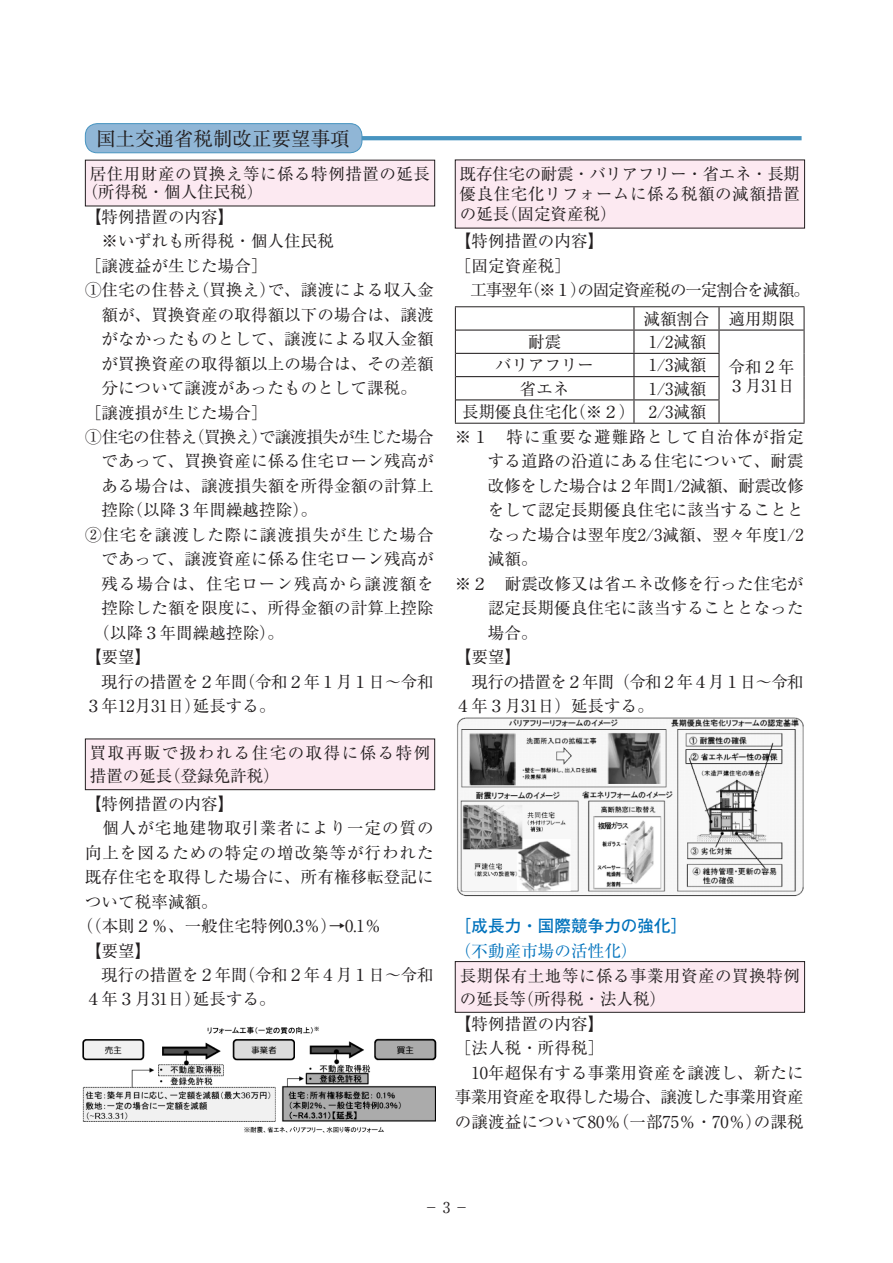
<style>
.page{position:relative;width:893px;height:1263px;background:#fff}
.page>*{position:absolute;margin:0;border:0;box-sizing:border-box;transform-origin:0 0}
.t1{font:19.5px "Ryumin Pro";color:#231f20}
.t2{font:16.5px/24.5px "Ryumin Pro";letter-spacing:.005em;color:#231f20}
.t3{font:16.5px/18px "Ryumin Pro";letter-spacing:.03em;color:#231f20}
.t4{font:16.5px "Ryumin Pro";letter-spacing:.06em;color:#231f20}
.t5{font:16.5px "Ryumin Pro";letter-spacing:-.02em;color:#231f20}
.t6{font:16.5px/24.5px "Ryumin Pro";letter-spacing:-.065em;color:#231f20}
.t7{font:16.5px "Ryumin Pro";letter-spacing:.065em;color:#231f20}
.t8{font:16.5px/23px "Ryumin Pro";letter-spacing:.09em;color:#231f20}
.t9{font:16.5px "Ryumin Pro";letter-spacing:-.04em;color:#231f20}
.t10{font:16.5px "Ryumin Pro";letter-spacing:-.045em;color:#231f20}
.t11{font:16.5px "Ryumin Pro";letter-spacing:-.015em;color:#231f20}
.t12{font:700 16.5px "Futo Go B101 Pr 5";letter-spacing:.005em;color:#0072bc}
.t13{font:16.5px "Ryumin Pro";letter-spacing:.005em;color:#0072bc}
.t14{font:15px "Ryumin Pro";color:#231f20}
</style>
<div class="page">
<svg style="left:362px;top:136px;width:440px;height:4px;background:#4a95c1"></svg>
<div style="left:85px;top:124px;width:277px;height:29px;background:#90b6d6;border-radius:12px"></div>
<div style="left:85px;top:123px;width:277px;height:30px;border:1px solid #4794c0;border-radius:12px"></div>
<div style="left:85px;top:160px;width:350px;height:46px;background:#fce9f1"></div>
<div style="left:85px;top:739px;width:350px;height:51px;background:#fce9f1"></div>
<div style="left:85px;top:739px;width:350px;height:51px;border:1px solid #231f20"></div>
<img style="left:82px;top:1026px;width:355px;height:107px">
<div style="left:455px;top:160px;width:350px;height:68px;background:#fce9f1"></div>
<hr style="left:718px;top:307px;width:2px;height:22px;background:#231f20">
<hr style="left:456px;top:329px;width:178px;height:2px;background:#231f20">
<hr style="left:634px;top:329px;width:85px;height:2px;background:#231f20">
<hr style="left:719px;top:329px;width:85px;height:2px;background:#231f20">
<hr style="left:718px;top:331px;width:2px;height:22px;background:#231f20">
<hr style="left:456px;top:353px;width:178px;height:1px;background:#231f20">
<hr style="left:634px;top:353px;width:86px;height:1px;background:#231f20">
<hr style="left:718px;top:354px;width:2px;height:22px;background:#231f20">
<hr style="left:456px;top:376px;width:178px;height:1px;background:#231f20">
<hr style="left:634px;top:376px;width:86px;height:1px;background:#231f20">
<hr style="left:718px;top:377px;width:2px;height:22px;background:#231f20">
<hr style="left:456px;top:399px;width:178px;height:1px;background:#231f20">
<hr style="left:634px;top:399px;width:86px;height:1px;background:#231f20">
<svg style="left:633px;top:307px;width:1px;height:116px"></svg>
<hr style="left:718px;top:400px;width:2px;height:23px;background:#231f20">
<hr style="left:455px;top:306px;width:179px;height:1px;background:#231f20">
<hr style="left:634px;top:306px;width:85px;height:1px;background:#231f20">
<hr style="left:719px;top:306px;width:85px;height:1px;background:#231f20">
<svg style="left:804px;top:307px;width:1px;height:116px"></svg>
<hr style="left:719px;top:423px;width:85px;height:1px;background:#231f20">
<svg style="left:455px;top:307px;width:1px;height:116px"></svg>
<hr style="left:455px;top:423px;width:179px;height:1px;background:#231f20">
<hr style="left:634px;top:423px;width:85px;height:1px;background:#231f20">
<img style="left:457px;top:717px;width:347px;height:180px">
<div style="left:455px;top:961px;width:350px;height:51px;background:#fce9f1"></div>
<div style="left:455px;top:961px;width:350px;height:52px;border:1px solid #231f20"></div>
<p class="t1" style="left:96px;top:123px;width:255px">国土交通省税制改正要望事項</p>
<p class="t3" style="left:82px;top:164px;width:350px;text-indent:8px">居住用財産の買換え等に係る特例措置の延長（所得税・個人住民税）</p>
<p class="t2" style="left:85px;top:203px;width:151px">【特例措置の内容】</p>
<p class="t2" style="left:85px;top:228px;width:250px">　※いずれも所得税・個人住民税</p>
<p class="t2" style="left:85px;top:252px;width:184px">［譲渡益が生じた場合］</p>
<p class="t2" style="left:85px;top:277px;width:350px">①住宅の住替え（買換え）で、譲渡による収入金</p>
<p class="t2" style="left:102px;top:301px;width:334px">額が、買換資産の取得額以下の場合は、譲渡</p>
<p class="t2" style="left:102px;top:326px;width:334px">がなかったものとして、譲渡による収入金額</p>
<p class="t2" style="left:102px;top:350px;width:334px">が買換資産の取得額以上の場合は、その差額</p>
<p class="t2" style="left:102px;top:375px;width:317px">分について譲渡があったものとして課税。</p>
<p class="t2" style="left:85px;top:399px;width:184px">［譲渡損が生じた場合］</p>
<p class="t9" style="left:85px;top:424px;width:350px">①住宅の住替え（買換え）で譲渡損失が生じた場合</p>
<p class="t2" style="left:102px;top:448px;width:334px">であって、買換資産に係る住宅ローン残高が</p>
<p class="t2" style="left:102px;top:472px;width:334px">ある場合は、譲渡損失額を所得金額の計算上</p>
<p class="t2" style="left:102px;top:497px;width:217px">控除（以降３年間繰越控除）。</p>
<p class="t4" style="left:85px;top:522px;width:350px">②住宅を譲渡した際に譲渡損失が生じた場合</p>
<p class="t2" style="left:102px;top:546px;width:334px">であって、譲渡資産に係る住宅ローン残高が</p>
<p class="t7" style="left:102px;top:571px;width:334px">残る場合は、住宅ローン残高から譲渡額を</p>
<p class="t2" style="left:102px;top:595px;width:334px">控除した額を限度に、所得金額の計算上控除</p>
<p class="t2" style="left:93px;top:619px;width:192px">（以降３年間繰越控除）。</p>
<p class="t2" style="left:85px;top:644px;width:68px">【要望】</p>
<p class="t5" style="left:85px;top:668px;width:350px">　現行の措置を２年間（令和２年１月１日～令和</p>
<p class="t2" style="left:85px;top:692px;width:192px">３年12月31日）延長する。</p>
<p class="t8" style="left:90px;top:740px;width:342px">買取再販で扱われる住宅の取得に係る特例措置の延長（登録免許税）</p>
<p class="t2" style="left:85px;top:790px;width:151px">【特例措置の内容】</p>
<p class="t4" style="left:85px;top:815px;width:350px">　個人が宅地建物取引業者により一定の質の</p>
<p class="t4" style="left:85px;top:839px;width:350px">向上を図るための特定の増改築等が行われた</p>
<p class="t2" style="left:85px;top:864px;width:350px">既存住宅を取得した場合に、所有権移転登記に</p>
<p class="t2" style="left:85px;top:888px;width:134px">ついて税率減額。</p>
<p class="t2" style="left:77px;top:912px;width:306px">（（本則２％、一般住宅特例0.3％）→0.1％</p>
<p class="t2" style="left:85px;top:937px;width:68px">【要望】</p>
<p class="t5" style="left:85px;top:962px;width:350px">　現行の措置を２年間（令和２年４月１日～令和</p>
<p class="t2" style="left:85px;top:986px;width:192px">４年３月31日）延長する。</p>
<p class="t2" style="left:460px;top:163px;width:342px;line-height:20.2px;text-align:justify">既存住宅の耐震・バリアフリー・省エネ・長期優良住宅化リフォームに係る税額の減額措置の延長（固定資産税）</p>
<p class="t6" style="left:455px;top:228px;width:357px">【特例措置の内容】<br>［固定資産税］<br>　工事翌年（※１）の固定資産税の一定割合を減額。</p>
<p class="t2" style="left:643px;top:305px;width:152px">減額割合 適用期限</p>
<p class="t2" style="left:528px;top:328px;width:34px">耐震</p>
<p class="t2" style="left:649px;top:328px;width:59px">1/2減額</p>
<p class="t2" style="left:729px;top:356px;width:67px;line-height:19.2px">令和２年<br>３月31日</p>
<p class="t2" style="left:495px;top:352px;width:100px">バリアフリー</p>
<p class="t2" style="left:649px;top:352px;width:59px">1/3減額</p>
<p class="t2" style="left:520px;top:375px;width:51px">省エネ</p>
<p class="t2" style="left:462px;top:376px;width:246px;line-height:23.2px;text-align:right">1/3減額<br>長期優良住宅化（※２） 2/3減額</p>
<p class="t7" style="left:455px;top:424px;width:350px">※１　特に重要な避難路として自治体が指定</p>
<p class="t2" style="left:488px;top:448px;width:317px">する道路の沿道にある住宅について、耐震</p>
<p class="t11" style="left:488px;top:473px;width:317px">改修をした場合は２年間1/2減額、耐震改修</p>
<p class="t2" style="left:488px;top:497px;width:317px">をして認定長期優良住宅に該当することと</p>
<p class="t2" style="left:488px;top:521px;width:317px">なった場合は翌年度2/3減額、翌々年度1/2</p>
<p class="t2" style="left:488px;top:546px;width:51px">減額。</p>
<p class="t2" style="left:455px;top:570px;width:350px">※２　耐震改修又は省エネ改修を行った住宅が</p>
<p class="t2" style="left:488px;top:595px;width:317px">認定長期優良住宅に該当することとなった</p>
<p class="t2" style="left:488px;top:619px;width:51px">場合。</p>
<p class="t2" style="left:455px;top:643px;width:68px">【要望】</p>
<p class="t10" style="left:455px;top:668px;width:350px">　現行の措置を２年間（令和２年４月１日～令和</p>
<p class="t2" style="left:455px;top:692px;width:200px">４年３月31日）延長する。</p>
<p class="t12" style="left:455px;top:912px;width:234px">［成長力・国際競争力の強化］</p>
<p class="t13" style="left:455px;top:937px;width:184px">（不動産市場の活性化）</p>
<p class="t3" style="left:460px;top:963px;width:342px;line-height:23px">長期保有土地等に係る事業用資産の買換特例の延長等（所得税・法人税）</p>
<p class="t2" style="left:455px;top:1010px;width:350px">【特例措置の内容】<br>［法人税・所得税］<br>　10年超保有する事業用資産を譲渡し、新たに事業用資産を取得した場合、譲渡した事業用資産の譲渡益について80％（一部75％・70％）の課税</p>
<p class="t14" style="left:424px;top:1196px;width:46px">−3−</p>
</div>
